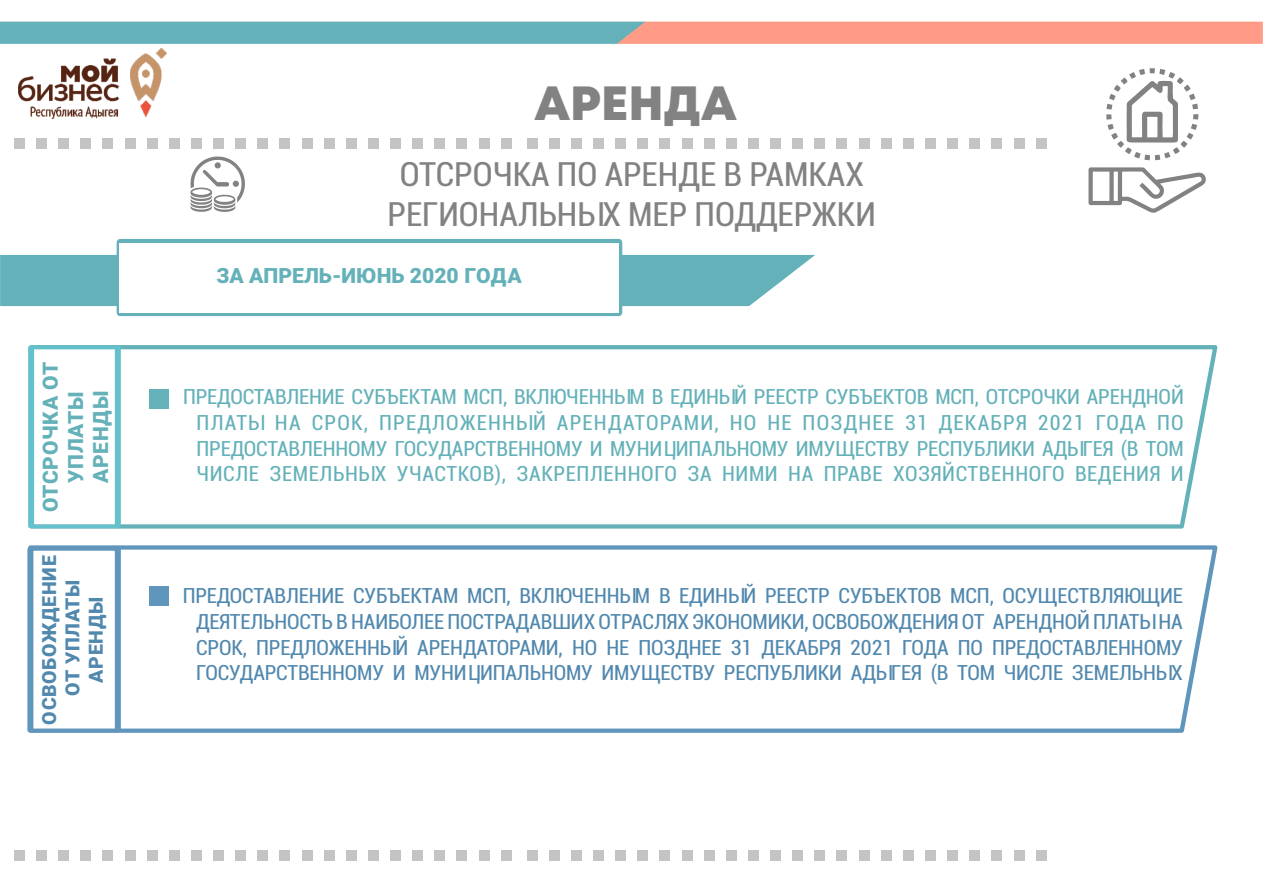
<style>
.page{position:relative;width:1263px;height:893px;background:#fff}
.page>*{position:absolute;margin:0;border:0;box-sizing:border-box;transform-origin:0 0}
.t1{font:48px "Mont Heavy DEMO";color:#818281}
.t2{font:condensed 33.45px/40.2px "Roboto";color:#818281;text-align:center}
.t3{font:condensed 21px/25.7px "Roboto";letter-spacing:-.005em;color:#5188ae;text-align:justify}
.t4{font:condensed 21px/25.7px "Roboto";letter-spacing:.03em;color:#64b1b9;text-align:justify}
.t5{font:900 21px/25.2px "Roboto";letter-spacing:.035em;color:#64b1b9;text-align:center}
.t6{font:900 21px "Roboto";letter-spacing:.01em;color:#64b1b9}
.t7{font:900 19.5px/23.4px "Roboto";letter-spacing:.035em;color:#5188ae;text-align:center}
</style>
<div class="page">
<svg style="left:27px;top:545px;width:1191px;height:188px"></svg>
<div style="left:14px;top:138px;width:11px;height:11px;background:#c4c4c5"></div>
<div style="left:36px;top:138px;width:11px;height:11px;background:#c4c4c5"></div>
<div style="left:58px;top:138px;width:11px;height:11px;background:#c4c4c5"></div>
<div style="left:81px;top:138px;width:10px;height:11px;background:#c4c4c5"></div>
<div style="left:103px;top:138px;width:10px;height:11px;background:#c4c4c5"></div>
<div style="left:125px;top:138px;width:10px;height:11px;background:#c4c4c5"></div>
<div style="left:147px;top:138px;width:10px;height:11px;background:#c4c4c5"></div>
<div style="left:169px;top:138px;width:11px;height:11px;background:#c4c4c5"></div>
<div style="left:191px;top:138px;width:11px;height:11px;background:#c4c4c5"></div>
<div style="left:213px;top:138px;width:11px;height:11px;background:#c4c4c5"></div>
<div style="left:235px;top:138px;width:11px;height:11px;background:#c4c4c5"></div>
<div style="left:258px;top:138px;width:10px;height:11px;background:#c4c4c5"></div>
<div style="left:280px;top:138px;width:10px;height:11px;background:#c4c4c5"></div>
<div style="left:302px;top:138px;width:10px;height:11px;background:#c4c4c5"></div>
<div style="left:324px;top:138px;width:10px;height:11px;background:#c4c4c5"></div>
<div style="left:346px;top:138px;width:10px;height:11px;background:#c4c4c5"></div>
<div style="left:368px;top:138px;width:11px;height:11px;background:#c4c4c5"></div>
<div style="left:390px;top:138px;width:11px;height:11px;background:#c4c4c5"></div>
<div style="left:412px;top:138px;width:11px;height:11px;background:#c4c4c5"></div>
<div style="left:435px;top:138px;width:10px;height:11px;background:#c4c4c5"></div>
<div style="left:457px;top:138px;width:10px;height:11px;background:#c4c4c5"></div>
<div style="left:479px;top:138px;width:10px;height:11px;background:#c4c4c5"></div>
<div style="left:501px;top:138px;width:10px;height:11px;background:#c4c4c5"></div>
<div style="left:527px;top:138px;width:10px;height:11px;background:#c4c4c5"></div>
<div style="left:549px;top:138px;width:10px;height:11px;background:#c4c4c5"></div>
<div style="left:571px;top:138px;width:11px;height:11px;background:#c4c4c5"></div>
<div style="left:593px;top:138px;width:11px;height:11px;background:#c4c4c5"></div>
<div style="left:615px;top:138px;width:11px;height:11px;background:#c4c4c5"></div>
<div style="left:638px;top:138px;width:10px;height:11px;background:#c4c4c5"></div>
<div style="left:660px;top:138px;width:10px;height:11px;background:#c4c4c5"></div>
<div style="left:682px;top:138px;width:10px;height:11px;background:#c4c4c5"></div>
<div style="left:704px;top:138px;width:10px;height:11px;background:#c4c4c5"></div>
<div style="left:726px;top:138px;width:10px;height:11px;background:#c4c4c5"></div>
<div style="left:748px;top:138px;width:11px;height:11px;background:#c4c4c5"></div>
<div style="left:770px;top:138px;width:11px;height:11px;background:#c4c4c5"></div>
<div style="left:792px;top:138px;width:11px;height:11px;background:#c4c4c5"></div>
<div style="left:814px;top:138px;width:11px;height:11px;background:#c4c4c5"></div>
<div style="left:837px;top:138px;width:10px;height:11px;background:#c4c4c5"></div>
<div style="left:859px;top:138px;width:10px;height:11px;background:#c4c4c5"></div>
<div style="left:881px;top:138px;width:10px;height:11px;background:#c4c4c5"></div>
<div style="left:903px;top:138px;width:11px;height:11px;background:#c4c4c5"></div>
<div style="left:925px;top:138px;width:11px;height:11px;background:#c4c4c5"></div>
<div style="left:947px;top:138px;width:11px;height:11px;background:#c4c4c5"></div>
<div style="left:970px;top:138px;width:10px;height:11px;background:#c4c4c5"></div>
<div style="left:992px;top:138px;width:10px;height:11px;background:#c4c4c5"></div>
<div style="left:1014px;top:138px;width:10px;height:11px;background:#c4c4c5"></div>
<div style="left:1036px;top:138px;width:10px;height:11px;background:#c4c4c5"></div>
<div style="left:14px;top:850px;width:11px;height:11px;background:#c4c4c5"></div>
<div style="left:36px;top:850px;width:11px;height:11px;background:#c4c4c5"></div>
<div style="left:58px;top:850px;width:11px;height:11px;background:#c4c4c5"></div>
<div style="left:81px;top:850px;width:10px;height:11px;background:#c4c4c5"></div>
<div style="left:103px;top:850px;width:10px;height:11px;background:#c4c4c5"></div>
<div style="left:125px;top:850px;width:10px;height:11px;background:#c4c4c5"></div>
<div style="left:147px;top:850px;width:10px;height:11px;background:#c4c4c5"></div>
<div style="left:169px;top:850px;width:11px;height:11px;background:#c4c4c5"></div>
<div style="left:191px;top:850px;width:11px;height:11px;background:#c4c4c5"></div>
<div style="left:213px;top:850px;width:11px;height:11px;background:#c4c4c5"></div>
<div style="left:235px;top:850px;width:11px;height:11px;background:#c4c4c5"></div>
<div style="left:258px;top:850px;width:10px;height:11px;background:#c4c4c5"></div>
<div style="left:280px;top:850px;width:10px;height:11px;background:#c4c4c5"></div>
<div style="left:302px;top:850px;width:10px;height:11px;background:#c4c4c5"></div>
<div style="left:324px;top:850px;width:10px;height:11px;background:#c4c4c5"></div>
<div style="left:346px;top:850px;width:10px;height:11px;background:#c4c4c5"></div>
<div style="left:368px;top:850px;width:11px;height:11px;background:#c4c4c5"></div>
<div style="left:390px;top:850px;width:11px;height:11px;background:#c4c4c5"></div>
<div style="left:412px;top:850px;width:11px;height:11px;background:#c4c4c5"></div>
<div style="left:435px;top:850px;width:10px;height:11px;background:#c4c4c5"></div>
<div style="left:457px;top:850px;width:10px;height:11px;background:#c4c4c5"></div>
<div style="left:479px;top:850px;width:10px;height:11px;background:#c4c4c5"></div>
<div style="left:501px;top:850px;width:10px;height:11px;background:#c4c4c5"></div>
<div style="left:527px;top:850px;width:10px;height:11px;background:#c4c4c5"></div>
<div style="left:549px;top:850px;width:10px;height:11px;background:#c4c4c5"></div>
<div style="left:571px;top:850px;width:11px;height:11px;background:#c4c4c5"></div>
<div style="left:593px;top:850px;width:11px;height:11px;background:#c4c4c5"></div>
<div style="left:615px;top:850px;width:11px;height:11px;background:#c4c4c5"></div>
<div style="left:638px;top:850px;width:10px;height:11px;background:#c4c4c5"></div>
<div style="left:660px;top:850px;width:10px;height:11px;background:#c4c4c5"></div>
<div style="left:682px;top:850px;width:10px;height:11px;background:#c4c4c5"></div>
<div style="left:704px;top:850px;width:10px;height:11px;background:#c4c4c5"></div>
<div style="left:726px;top:850px;width:10px;height:11px;background:#c4c4c5"></div>
<div style="left:748px;top:850px;width:11px;height:11px;background:#c4c4c5"></div>
<div style="left:770px;top:850px;width:11px;height:11px;background:#c4c4c5"></div>
<div style="left:792px;top:850px;width:11px;height:11px;background:#c4c4c5"></div>
<div style="left:814px;top:850px;width:11px;height:11px;background:#c4c4c5"></div>
<div style="left:837px;top:850px;width:10px;height:11px;background:#c4c4c5"></div>
<div style="left:859px;top:850px;width:10px;height:11px;background:#c4c4c5"></div>
<div style="left:881px;top:850px;width:10px;height:11px;background:#c4c4c5"></div>
<div style="left:903px;top:850px;width:11px;height:11px;background:#c4c4c5"></div>
<div style="left:925px;top:850px;width:11px;height:11px;background:#c4c4c5"></div>
<div style="left:947px;top:850px;width:11px;height:11px;background:#c4c4c5"></div>
<div style="left:970px;top:850px;width:10px;height:11px;background:#c4c4c5"></div>
<div style="left:992px;top:850px;width:10px;height:11px;background:#c4c4c5"></div>
<div style="left:1014px;top:850px;width:10px;height:11px;background:#c4c4c5"></div>
<div style="left:1036px;top:850px;width:10px;height:11px;background:#c4c4c5"></div>
<svg style="left:28px;top:345px;width:1190px;height:184px"></svg>
<svg style="left:0;top:22px;width:1263px;height:22px;background:#b1a6a0"></svg>
<div style="left:29px;top:345px;width:91px;height:184px;border:4px solid #62c1ca"></div>
<div style="left:149px;top:390px;width:19px;height:19px;background:#64b1b9"></div>
<div style="left:28px;top:547px;width:92px;height:186px;border:5px solid #6095bc"></div>
<div style="left:149px;top:565px;width:19px;height:19px;background:#fff"></div>
<div style="left:149px;top:631px;width:19px;height:19px;background:#fff"></div>
<div style="left:149px;top:587px;width:19px;height:19px;background:#6095bc"></div>
<img style="left:18px;top:48px;width:148px;height:70px">
<svg style="left:1088px;top:167px;width:118px;height:46px"></svg>
<svg style="left:1106px;top:68px;width:92px;height:92px"></svg>
<svg style="left:0;top:255px;width:815px;height:51px;background:#74b9c0"></svg>
<div style="left:116px;top:239px;width:507px;height:77px;border:7px solid #64b1b9"></div>
<div style="left:120px;top:243px;width:499px;height:69px;background:#fff"></div>
<svg style="left:190px;top:156px;width:55px;height:56px"></svg>
<p class="t5" style="left:40px;top:512px;width:152px;rotate:-90deg">ОТСРОЧКА ОТ<br>УПЛАТЫ<br>АРЕНДЫ</p>
<p class="t7" style="left:39px;top:725px;width:171px;rotate:-90deg">ОСВОБОЖДЕНИЕ<br>ОТ УПЛАТЫ<br>АРЕНДЫ</p>
<h1 class="t1" style="left:534px;top:85px;width:204px">АРЕНДА</h1>
<h2 class="t2" style="left:388px;top:158px;width:490px">ОТСРОЧКА ПО АРЕНДЕ В РАМКАХ<br>РЕГИОНАЛЬНЫХ МЕР ПОДДЕРЖКИ</h2>
<p class="t6" style="left:216px;top:267px;width:307px">ЗА АПРЕЛЬ-ИЮНЬ 2020 ГОДА</p>
<p class="t4" style="left:197px;top:386px;width:989px;text-indent:-13px">ПРЕДОСТАВЛЕНИЕ СУБЪЕКТАМ МСП, ВКЛЮЧЕННЫМ В ЕДИНЫЙ РЕЕСТР СУБЪЕКТОВ МСП, ОТСРОЧКИ АРЕНДНОЙ ПЛАТЫ НА СРОК, ПРЕДЛОЖЕННЫЙ АРЕНДАТОРАМИ, НО НЕ ПОЗДНЕЕ 31 ДЕКАБРЯ 2021 ГОДА ПО ПРЕДОСТАВЛЕННОМУ ГОСУДАРСТВЕННОМУ И МУНИЦИПАЛЬНОМУ ИМУЩЕСТВУ РЕСПУБЛИКИ АДЫГЕЯ (В ТОМ ЧИСЛЕ ЗЕМЕЛЬНЫХ УЧАСТКОВ), ЗАКРЕПЛЕННОГО ЗА НИМИ НА ПРАВЕ ХОЗЯЙСТВЕННОГО ВЕДЕНИЯ И</p>
<p class="t3" style="left:196px;top:585px;width:988px;text-indent:-13px">ПРЕДОСТАВЛЕНИЕ СУБЪЕКТАМ МСП, ВКЛЮЧЕННЫМ В ЕДИНЫЙ РЕЕСТР СУБЪЕКТОВ МСП, ОСУЩЕСТВЛЯЮЩИЕ ДЕЯТЕЛЬНОСТЬ В НАИБОЛЕЕ ПОСТРАДАВШИХ ОТРАСЛЯХ ЭКОНОМИКИ, ОСВОБОЖДЕНИЯ ОТ АРЕНДНОЙ ПЛАТЫ НА СРОК, ПРЕДЛОЖЕННЫЙ АРЕНДАТОРАМИ, НО НЕ ПОЗДНЕЕ 31 ДЕКАБРЯ 2021 ГОДА ПО ПРЕДОСТАВЛЕННОМУ ГОСУДАРСТВЕННОМУ И МУНИЦИПАЛЬНОМУ ИМУЩЕСТВУ РЕСПУБЛИКИ АДЫГЕЯ (В ТОМ ЧИСЛЕ ЗЕМЕЛЬНЫХ</p>
</div>
